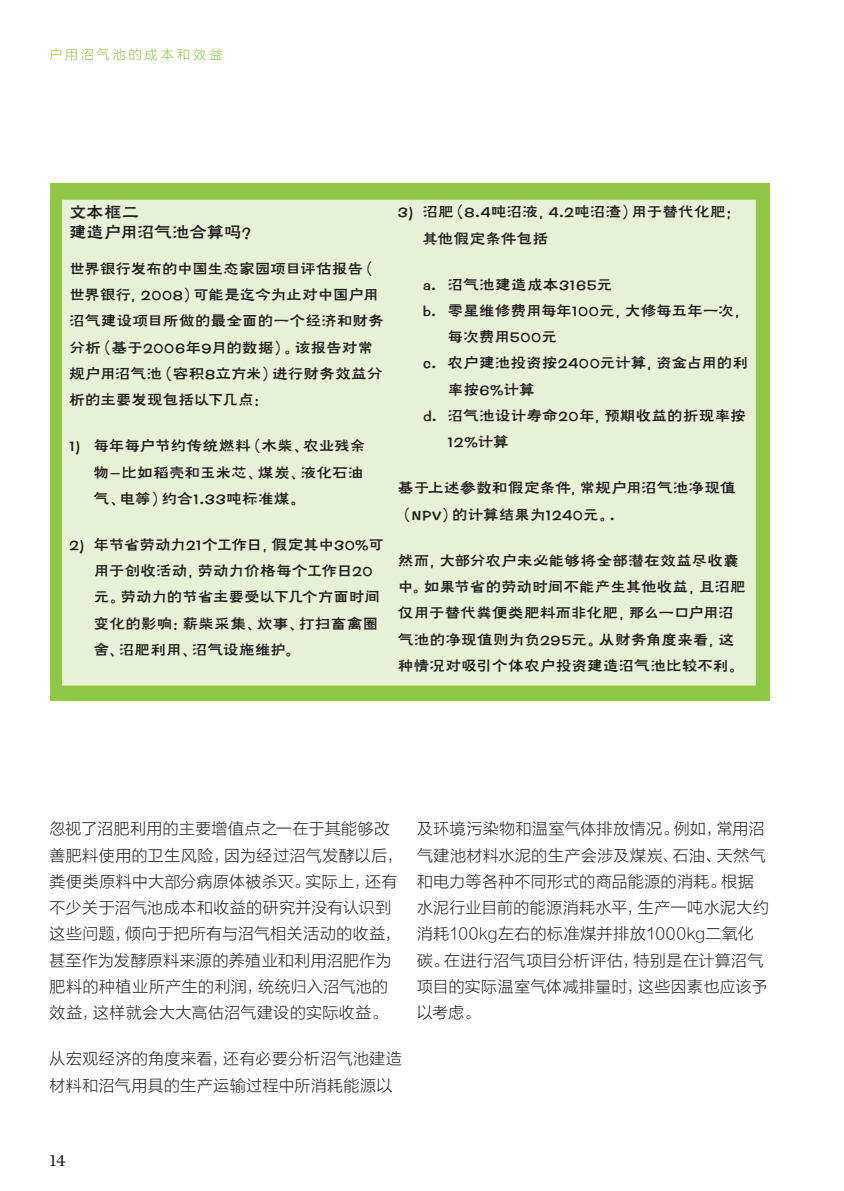
<style>
.page{position:relative;width:844px;height:1191px;background:#fff}
.page>*{position:absolute;margin:0;border:0;box-sizing:border-box;transform-origin:0 0}
.t1{font:17.5px/19.2px "FZHLJW GB1 0";color:#231f20}
.t2{font:17.5px "Chronicle Text G1";color:#231f20}
.t3{font:15.75px/26.2px "FZHLJW GB1 0";letter-spacing:-.005em;color:#231f20}
.t4{font:15.75px/26.2px "FZLTXHK GBK1 0";letter-spacing:.035em;color:#231f20}
.t5{font:15.75px "FZHLJW GB1 0";letter-spacing:.015em;color:#231f20}
.t6{font:13.12px "FZLTXHK GBK1 0";letter-spacing:.22em;color:#90c846}
</style>
<div class="page">
<div style="left:50px;top:184px;width:719px;height:517px;background:#90c846"></div>
<div style="left:62px;top:200px;width:693px;height:485px;background:#e6f1d6"></div>
<p class="t6" style="left:50px;top:48px;width:174px">户用沼气池的成本和效益</p>
<p class="t1" style="left:69px;top:203px;width:192px">文本框二<br>建造户用沼气池合算吗？</p>
<p class="t3" style="left:69px;top:256px;width:316px">世界银行发布的中国生态家园项目评估报告（世界银行，2008）可能是迄今为止对中国户用沼气建设项目所做的最全面的一个经济和财务分析（基于2006年9月的数据）。该报告对常规户用沼气池（容积8立方米）进行财务效益分析的主要发现包括以下几点：</p>
<p class="t3" style="left:94px;top:433px;width:273px;text-indent:-25px">1) 每年每户节约传统燃料（木柴、农业残余物-比如稻壳和玉米芯、煤炭、液化石油气、电等）约合1.33吨标准煤。</p>
<p class="t3" style="left:93px;top:532px;width:292px;text-indent:-24px">2) 年节省劳动力21个工作日，假定其中30%可用于创收活动，劳动力价格每个工作日20元。劳动力的节省主要受以下几个方面时间变化的影响：薪柴采集、炊事、打扫畜禽圈舍、沼肥利用、沼气设施维护。</p>
<p class="t3" style="left:422px;top:199px;width:320px;text-indent:-25px">3) 沼肥（8.4吨沼液，4.2吨沼渣）用于替代化肥；其他假定条件包括</p>
<p class="t5" style="left:423px;top:275px;width:191px">a. 沼气池建造成本3165元</p>
<p class="t3" style="left:423px;top:298px;width:327px">b. 零星维修费用每年100元，大修每五年一次，</p>
<p class="t3" style="left:447px;top:324px;width:111px">每次费用500元</p>
<p class="t3" style="left:423px;top:350px;width:326px">c. 农户建池投资按2400元计算，资金占用的利</p>
<p class="t3" style="left:447px;top:377px;width:88px">率按6%计算</p>
<p class="t3" style="left:423px;top:403px;width:324px">d. 沼气池设计寿命20年，预期收益的折现率按</p>
<p class="t3" style="left:447px;top:429px;width:63px">12%计算</p>
<p class="t3" style="left:398px;top:475px;width:339px">基于上述参数和假定条件，常规户用沼气池净现值（NPV）的计算结果为1240元。.</p>
<p class="t3" style="left:398px;top:548px;width:349px">然而，大部分农户未必能够将全部潜在效益尽收囊中。如果节省的劳动时间不能产生其他收益，且沼肥仅用于替代粪便类肥料而非化肥，那么一口户用沼气池的净现值则为负295元。从财务角度来看，这种情况对吸引个体农户投资建造沼气池比较不利。</p>
<p class="t4" style="left:50px;top:816px;width:354px">忽视了沼肥利用的主要增值点之一在于其能够改善肥料使用的卫生风险，因为经过沼气发酵以后，粪便类原料中大部分病原体被杀灭。实际上，还有不少关于沼气池成本和收益的研究并没有认识到这些问题，倾向于把所有与沼气相关活动的收益，甚至作为发酵原料来源的养殖业和利用沼肥作为肥料的种植业所产生的利润，统统归入沼气池的效益，这样就会大大高估沼气建设的实际收益。</p>
<p class="t4" style="left:50px;top:1046px;width:354px">从宏观经济的角度来看，还有必要分析沼气池建造材料和沼气用具的生产运输过程中所消耗能源以</p>
<p class="t4" style="left:417px;top:816px;width:353px">及环境污染物和温室气体排放情况。例如，常用沼气建池材料水泥的生产会涉及煤炭、石油、天然气和电力等各种不同形式的商品能源的消耗。根据水泥行业目前的能源消耗水平，生产一吨水泥大约消耗100kg左右的标准煤并排放1000kg二氧化碳。在进行沼气项目分析评估，特别是在计算沼气项目的实际温室气体减排量时，这些因素也应该予以考虑。</p>
<p class="t2" style="left:50px;top:1147px;width:17px">14</p>
</div>
